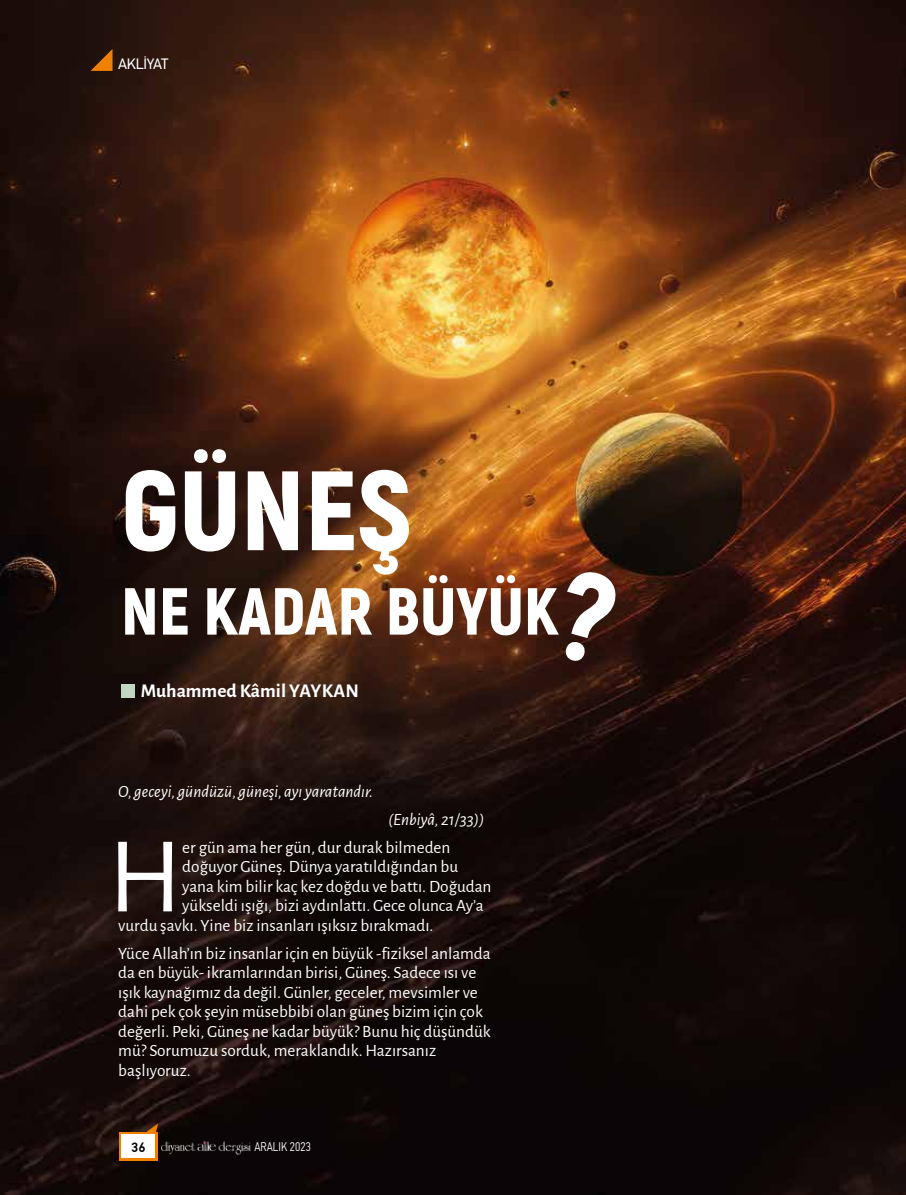
<style>
.page{position:relative;width:906px;height:1195px;background:#fff}
.page>*{position:absolute;margin:0;border:0;box-sizing:border-box;transform-origin:0 0}
.t1{font:900 112.5px "Akrobat";color:#fff}
.t2{font:108.45px "Alegreya Sans";color:#fff}
.t3{font:900 66.3px "Akrobat";color:#fff}
.t4{font:700 19.5px "Alegreya Sans";color:#fff}
.t5{font:17.25px/19.5px "Alegreya Sans";color:#fff}
.t6{font:italic 17.25px "Alegreya Sans";color:#fff}
.t7{font:15px "PF Din Text Pro";letter-spacing:-.025em;color:#fff}
.t8{font:500 13.5px "PF Din Text Pro";color:#000}
.t9{font:300 12.45px "PF Din Text Cond Pro";color:#fff}
</style>
<div class="page">
<img style="left:0;top:0;width:906px;height:1195px">
<div style="left:119px;top:1132px;width:39px;height:29px;background:#f08100"></div>
<div style="left:122px;top:1134px;width:33px;height:24px;background:#fff"></div>
<svg style="left:145px;top:1123px;width:13px;height:9px"></svg>
<img style="left:161px;top:1137px;width:90px;height:22px">
<svg style="left:91px;top:49px;width:21px;height:22px"></svg>
<div style="left:121px;top:684px;width:14px;height:13px;background:#c1d7c2"></div>
<svg style="left:550px;top:567px;width:71px;height:100px;background:#3c170d"></svg>
<p class="t7" style="left:118px;top:55px;width:52px">AKLİYAT</p>
<h1 class="t1" style="left:121px;top:438px;width:292px">GÜNEŞ</h1>
<h3 class="t3" style="left:121px;top:568px;width:439px">NE KADAR BÜYÜK</h3>
<p class="t4" style="left:141px;top:677px;width:220px">Muhammed Kâmil YAYKAN</p>
<p class="t6" style="left:118px;top:779px;width:256px">O, geceyi, gündüzü, güneşi, ayı yaratandır.</p>
<p class="t6" style="left:388px;top:807px;width:98px">(Enbiyâ, 21/33))</p>
<h2 class="t2" style="left:108px;top:801px;width:76px">H</h2>
<p class="t5" style="left:182px;top:837px;width:270px">er gün ama her gün, dur durak bilmeden</p>
<p class="t5" style="left:182px;top:856px;width:277px">doğuyor Güneş. Dünya yaratıldığından bu</p>
<p class="t5" style="left:182px;top:876px;width:311px">yana kim bilir kaç kez doğdu ve battı. Doğudan</p>
<p class="t5" style="left:182px;top:895px;width:303px">yükseldi ışığı, bizi aydınlattı. Gece olunca Ay’a</p>
<p class="t5" style="left:118px;top:914px;width:317px">vurdu şavkı. Yine biz insanları ışıksız bırakmadı.</p>
<p class="t5" style="left:118px;top:942px;width:374px">Yüce Allah’ın biz insanlar için en büyük -fiziksel anlamda da en büyük- ikramlarından birisi, Güneş. Sadece ısı ve ışık kaynağımız da değil. Günler, geceler, mevsimler ve dahi pek çok şeyin müsebbibi olan güneş bizim için çok değerli. Peki, Güneş ne kadar büyük? Bunu hiç düşündük mü? Sorumuzu sorduk, meraklandık. Hazırsanız başlıyoruz.</p>
<p class="t8" style="left:131px;top:1139px;width:16px">36</p>
<p class="t9" style="left:254px;top:1140px;width:58px">ARALIK 2023</p>
</div>
